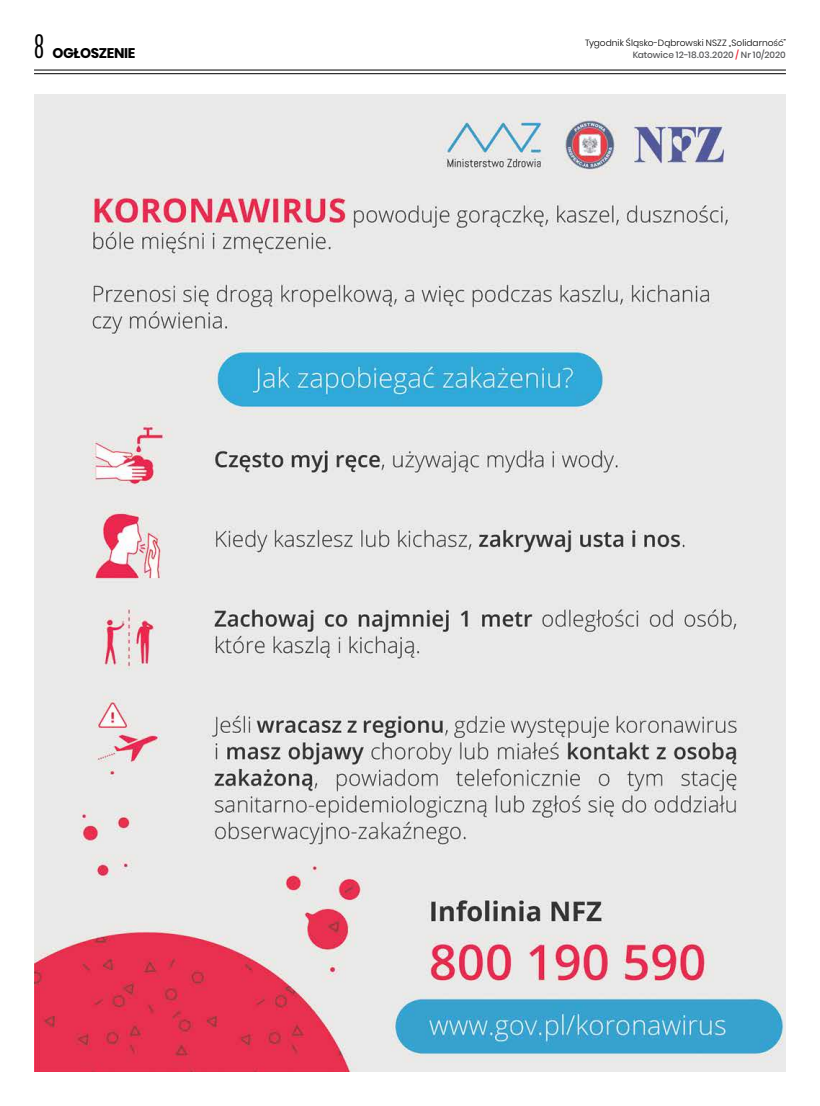
<style>
.page{position:relative;width:820px;height:1106px;background:#fff}
.page>*{position:absolute;margin:0;border:0;box-sizing:border-box;transform-origin:0 0}
.t1{font:700 14px "Poppins";letter-spacing:-.025em;color:#000}
.t2{font:300 9px "Poppins";color:#000}
.t3{font:500 9px "Poppins";color:#58595b}
.s1{font-family:"Antonio";font-weight:300;font-size:27px}
.s2{color:#ed1c2e}
</style>
<div class="page">
<hr style="left:34px;top:70px;width:751px;height:1px;background:#000">
<hr style="left:34px;top:73px;width:751px;height:1px;background:#000">
<img style="left:34px;top:94px;width:751px;height:977px">
<h1 class="t1" style="left:34px;top:45px;width:103px"><span class="s1">8</span> OGŁOSZENIE</h1>
<p class="t2" style="left:585px;top:38px;width:202px">Tygodnik Śląsko-Dąbrowski NSZZ „Solidarność”</p>
<p class="t3" style="left:632px;top:50px;width:155px">Katowice 12-18.03.2020 <span class="s2">/</span> Nr 10/2020</p>
</div>
